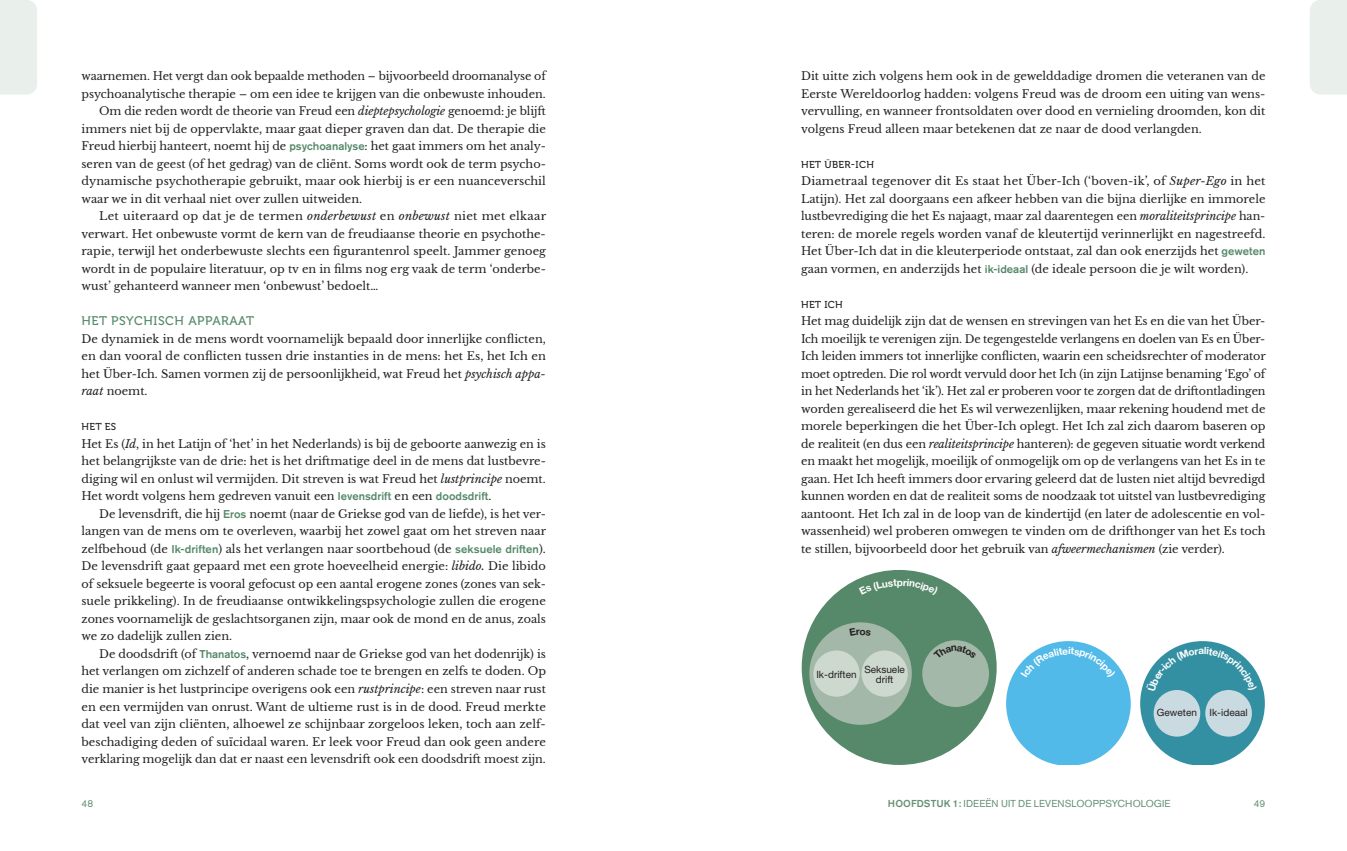
<style>
.page{position:relative;width:1347px;height:851px;background:#fff}
.page>*{position:absolute;margin:0;border:0;box-sizing:border-box;transform-origin:0 0}
.t1{font:12.5px "Museo 500";letter-spacing:.04em;color:#55896a}
.t2{font:11.25px/17.5px "Libre Baskerville";color:#231f20;text-align:justify}
.t3{font:11.25px "Libre Baskerville";letter-spacing:.02em;color:#231f20}
.t4{font:10px "Akzidenz Grotesk BQ";letter-spacing:.01em;color:#659175}
.t5{font:10px/10px "Helvetica Neue LT Std";color:#231f20;text-align:center}
.t6{font:10px "Museo 500";letter-spacing:.03em;color:#231f20}
.s1{font-style:italic}
.s2{font-family:"Akzidenz Grotesk BQ";font-weight:500;color:#55896a}
.s3{font-weight:500}
</style>
<div class="page">
<div style="left:1310px;top:0;width:36px;height:94px;background:#e9efea"></div>
<div style="left:0;top:0;width:37px;height:94px;background:#e9efea"></div>
<div style="left:801px;top:570px;width:195px;height:194px;background:#55896a;border-radius:50%"></div>
<div style="left:809px;top:622px;width:102px;height:102px;background:#a3b8a8;border-radius:50%"></div>
<div style="left:922px;top:640px;width:67px;height:66px;background:#a3b8a8;border-radius:50%"></div>
<div style="left:813px;top:650px;width:46px;height:46px;background:#cdd8ce;border-radius:50%"></div>
<div style="left:861px;top:650px;width:46px;height:46px;background:#cdd8ce;border-radius:50%"></div>
<svg style="left:1140px;top:641px;width:124px;height:123px"></svg>
<svg style="left:1006px;top:641px;width:124px;height:123px"></svg>
<p class="t2" style="left:81px;top:67px;width:466px">waarnemen. Het vergt dan ook bepaalde methoden – bijvoorbeeld droomanalyse of</p>
<p class="t2" style="left:81px;top:85px;width:466px">psychoanalytische therapie – om een idee te krijgen van die onbewuste inhouden.</p>
<p class="t2" style="left:99px;top:102px;width:448px">Om die reden wordt de theorie van Freud een <span class="s1">dieptepsychologie</span> genoemd: je blijft</p>
<p class="t2" style="left:81px;top:120px;width:466px">immers niet bij de oppervlakte, maar gaat dieper graven dan dat. De therapie die</p>
<p class="t2" style="left:81px;top:137px;width:466px">Freud hierbij hanteert, noemt hij de <span class="s2">psychoanalyse</span>: het gaat immers om het analy-</p>
<p class="t2" style="left:81px;top:155px;width:466px">seren van de geest (of het gedrag) van de cliënt. Soms wordt ook de term psycho-</p>
<p class="t2" style="left:81px;top:172px;width:466px">dynamische psychotherapie gebruikt, maar ook hierbij is er een nuanceverschil</p>
<p class="t2" style="left:81px;top:190px;width:282px">waar we in dit verhaal niet over zullen uitweiden.</p>
<p class="t3" style="left:99px;top:209px;width:448px">Let uiteraard op dat je de termen <span class="s1">onderbewust</span> en <span class="s1">onbewust</span> niet met elkaar</p>
<p class="t2" style="left:81px;top:225px;width:466px">verwart. Het onbewuste vormt de kern van de freudiaanse theorie en psychothe-</p>
<p class="t2" style="left:81px;top:242px;width:466px">rapie, terwijl het onderbewuste slechts een figurantenrol speelt. Jammer genoeg</p>
<p class="t2" style="left:81px;top:260px;width:466px">wordt in de populaire literatuur, op tv en in films nog erg vaak de term ‘onderbe-</p>
<p class="t2" style="left:82px;top:277px;width:298px">wust’ gehanteerd wanneer men ‘onbewust’ bedoelt…</p>
<p class="t1" style="left:81px;top:314px;width:174px">HET PSYCHISCH APPARAAT</p>
<p class="t2" style="left:81px;top:330px;width:466px">De dynamiek in de mens wordt voornamelijk bepaald door innerlijke conflicten, en dan vooral de conflicten tussen drie instanties in de mens: het Es, het Ich en het Über-Ich. Samen vormen zij de persoonlijkheid, wat Freud het <span class="s1">psychisch appa&shy;raat</span> noemt.</p>
<p class="t6" style="left:81px;top:421px;width:36px">HET ES</p>
<p class="t2" style="left:81px;top:435px;width:466px">Het Es (<span class="s1">Id</span>, in het Latijn of ‘het’ in het Nederlands) is bij de geboorte aanwezig en is het belangrijkste van de drie: het is het driftmatige deel in de mens dat lustbevre&shy;diging wil en onlust wil vermijden. Dit streven is wat Freud het <span class="s1">lustprincipe</span> noemt.<br>Het wordt volgens hem gedreven vanuit een <span class="s2">levensdrift</span> en een <span class="s2">doodsdrift</span>.</p>
<p class="t2" style="left:81px;top:505px;width:466px;text-indent:18px">De levensdrift, die hij <span class="s2">Eros</span> noemt (naar de Griekse god van de liefde), is het ver&shy;langen van de mens om te overleven, waarbij het zowel gaat om het streven naar zelfbehoud (de <span class="s2">Ik-driften</span>) als het verlangen naar soortbehoud (de <span class="s2">seksuele driften</span>).<br>De levensdrift gaat gepaard met een grote hoeveelheid energie: <span class="s1">libido.</span> Die libido of seksuele begeerte is vooral gefocust op een aantal erogene zones (zones van sek&shy;suele prikkeling). In de freudiaanse ontwikkelingspsychologie zullen die erogene zones voornamelijk de geslachtsorganen zijn, maar ook de mond en de anus, zoals we zo dadelijk zullen zien.</p>
<p class="t2" style="left:81px;top:645px;width:466px;text-indent:18px">De doodsdrift (of <span class="s2">Thanatos</span>, vernoemd naar de Griekse god van het dodenrijk) is het verlangen om zichzelf of anderen schade toe te brengen en zelfs te doden. Op die manier is het lustprincipe overigens ook een <span class="s1">rustprincipe</span>: een streven naar rust en een vermijden van onrust. Want de ultieme rust is in de dood. Freud merkte dat veel van zijn cliënten, alhoewel ze schijnbaar zorgeloos leken, toch aan zelf&shy;beschadiging deden of suïcidaal waren. Er leek voor Freud dan ook geen andere verklaring mogelijk dan dat er naast een levensdrift ook een doodsdrift moest zijn.</p>
<p class="t2" style="left:801px;top:67px;width:466px">Dit uitte zich volgens hem ook in de gewelddadige dromen die veteranen van de Eerste Wereldoorlog hadden: volgens Freud was de droom een uiting van wens&shy;vervulling, en wanneer frontsoldaten over dood en vernieling droomden, kon dit volgens Freud alleen maar betekenen dat ze naar de dood verlangden.</p>
<p class="t6" style="left:801px;top:159px;width:74px">HET ÜBER-ICH</p>
<p class="t2" style="left:801px;top:172px;width:466px">Diametraal tegenover dit Es staat het Über-Ich (‘boven-ik’, of <span class="s1">Super-Ego</span> in het Latijn). Het zal doorgaans een afkeer hebben van die bijna dierlijke en immorele lustbevrediging die het Es najaagt, maar zal daarentegen een <span class="s1">moraliteitsprincipe</span> han&shy;teren: de morele regels worden vanaf de kleutertijd verinnerlijkt en nagestreefd.<br>Het Über-Ich dat in die kleuterperiode ontstaat, zal dan ook enerzijds het <span class="s2">geweten </span>gaan vormen, en anderzijds het <span class="s2">ik-ideaal</span> (de ideale persoon die je wilt worden).</p>
<p class="t6" style="left:801px;top:299px;width:43px">HET ICH</p>
<p class="t2" style="left:801px;top:312px;width:466px">Het mag duidelijk zijn dat de wensen en strevingen van het Es en die van het Über-Ich moeilijk te verenigen zijn. De tegengestelde verlangens en doelen van Es en Über-Ich leiden immers tot innerlijke conflicten, waarin een scheidsrechter of moderator moet optreden. Die rol wordt vervuld door het Ich (in zijn Latijnse benaming ‘Ego’ of in het Nederlands het ‘ik’). Het zal er proberen voor te zorgen dat de driftontladingen worden gerealiseerd die het Es wil verwezenlijken, maar rekening houdend met de morele beperkingen die het Über-Ich oplegt. Het Ich zal zich daarom baseren op de realiteit (en dus een <span class="s1">realiteitsprincipe</span> hanteren): de gegeven situatie wordt verkend en maakt het mogelijk, moeilijk of onmogelijk om op de verlangens van het Es in te gaan. Het Ich heeft immers door ervaring geleerd dat de lusten niet altijd bevredigd kunnen worden en dat de realiteit soms de noodzaak tot uitstel van lustbevrediging aantoont. Het Ich zal in de loop van de kindertijd (en later de adolescentie en vol&shy;wassenheid) wel proberen omwegen te vinden om de drifthonger van het Es toch te stillen, bijvoorbeeld door het gebruik van <span class="s1">afweermechanismen</span> (zie verder).</p>
<p class="t5" style="left:816px;top:669px;width:42px">Ik-driften</p>
<p class="t5" style="left:864px;top:664px;width:42px">Seksuele drift</p>
<p class="t5" style="left:1156px;top:707px;width:41px">Geweten</p>
<p class="t5" style="left:1209px;top:707px;width:40px">Ik-ideaal</p>
<p class="t4" style="left:81px;top:797px;width:13px">48</p>
<p class="t4" style="left:888px;top:797px;width:284px"><span class="s3">Hoofdstuk 1:</span> IDEEËN UIT DE LEVENSLOOPPSYCHOLOGIE</p>
<p class="t4" style="left:1253px;top:797px;width:13px">49</p>
</div>
